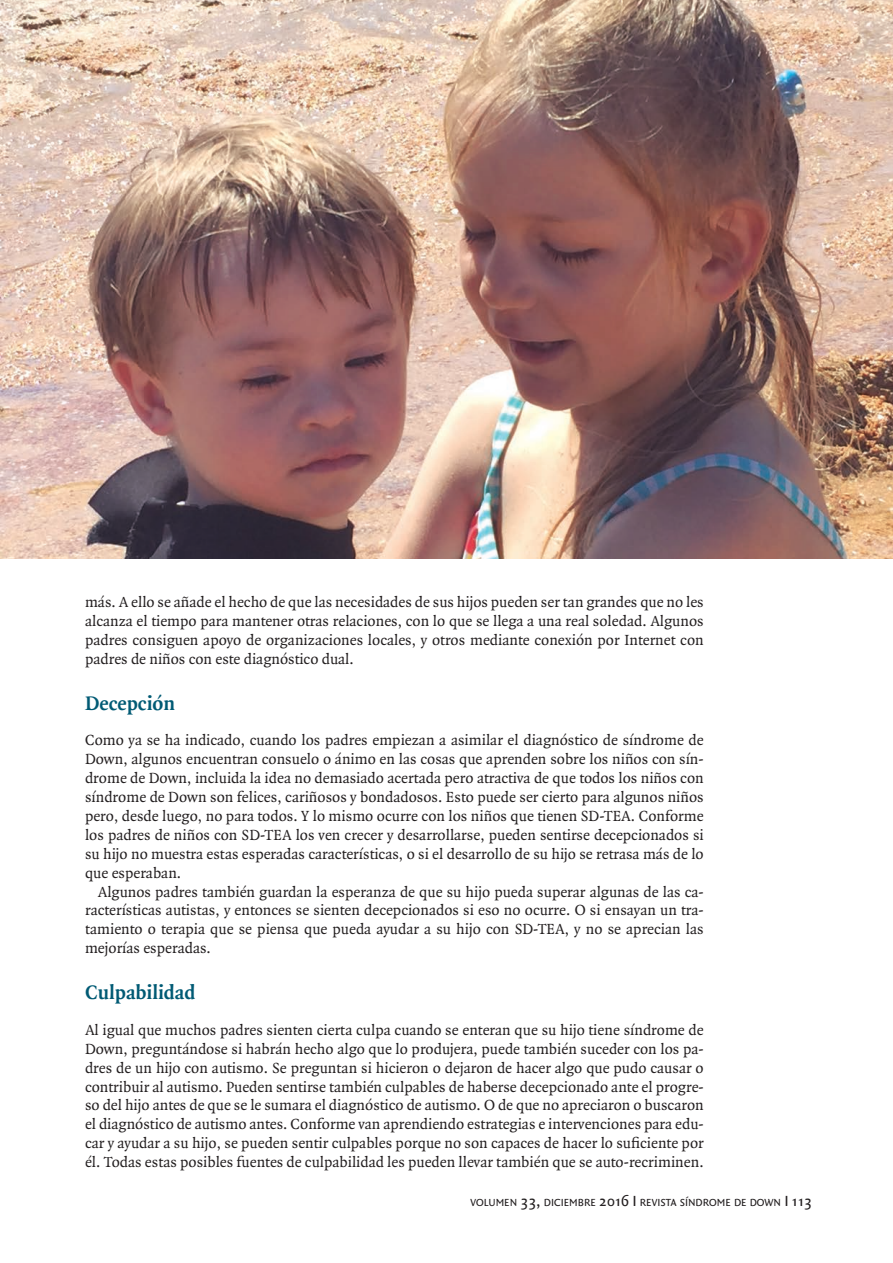
<style>
.page{position:relative;width:893px;height:1263px;background:#fff}
.page>*{position:absolute;margin:0;border:0;box-sizing:border-box;transform-origin:0 0}
.Ttulo_2{font:700 21px "Quadraat";color:#005a74}
.Normal_sin_meter{font:15.75px/18.9px "Quadraat";color:#231f20;text-align:justify}
.t1{font:10.95px "Quadraat Sans";color:#231f20}
.s1{font-size:15.75px}
</style>
<div class="page">
<img style="left:0;top:0;width:893px;height:558px">
<p class="Normal_sin_meter" style="left:85px;top:593px;width:620px">más. A ello se añade el hecho de que las necesidades de sus hijos pueden ser tan grandes que no les alcanza el tiempo para mantener otras relaciones, con lo que se llega a una real soledad. Algunos padres consiguen apoyo de organizaciones locales, y otros mediante conexión por Internet con padres de niños con este diagnóstico dual.</p>
<p class="Ttulo_2" style="left:85px;top:692px;width:91px">Decepción</p>
<p class="Normal_sin_meter" style="left:85px;top:731px;width:620px">Como ya se ha indicado, cuando los padres empiezan a asimilar el diagnóstico de síndrome de Down, algunos encuentran consuelo o ánimo en las cosas que aprenden sobre los niños con sín&shy;drome de Down, incluida la idea no demasiado acertada pero atractiva de que todos los niños con síndrome de Down son felices, cariñosos y bondadosos. Esto puede ser cierto para algunos niños pero, desde luego, no para todos. Y lo mismo ocurre con los niños que tienen SD-TEA. Conforme los padres de niños con SD-TEA los ven crecer y desarrollarse, pueden sentirse decepcionados si su hijo no muestra estas esperadas características, o si el desarrollo de su hijo se retrasa más de lo que esperaban.</p>
<p class="Normal_sin_meter" style="left:85px;top:882px;width:620px;text-indent:13px">Algunos padres también guardan la esperanza de que su hijo pueda superar algunas de las ca&shy;racterísticas autistas, y entonces se sienten decepcionados si eso no ocurre. O si ensayan un tra&shy;tamiento o terapia que se piensa que pueda ayudar a su hijo con SD-TEA, y no se aprecian las mejorías esperadas.</p>
<p class="Ttulo_2" style="left:85px;top:982px;width:112px">Culpabilidad</p>
<p class="Normal_sin_meter" style="left:85px;top:1021px;width:620px">Al igual que muchos padres sienten cierta culpa cuando se enteran que su hijo tiene síndrome de Down, preguntándose si habrán hecho algo que lo produjera, puede también suceder con los pa&shy;dres de un hijo con autismo. Se preguntan si hicieron o dejaron de hacer algo que pudo causar o contribuir al autismo. Pueden sentirse también culpables de haberse decepcionado ante el progre&shy;so del hijo antes de que se le sumara el diagnóstico de autismo. O de que no apreciaron o buscaron el diagnóstico de autismo antes. Conforme van aprendiendo estrategias e intervenciones para edu&shy;car y ayudar a su hijo, se pueden sentir culpables porque no son capaces de hacer lo suficiente por él. Todas estas posibles fuentes de culpabilidad les pueden llevar también que se auto-recriminen.</p>
<p class="t1" style="left:470px;top:1196px;width:343px">VOLUMEN <span class="s1">33,</span> DICIEMBRE <span class="s1">2016 I</span> REVISTA SÍNDROME DE DOWN <span class="s1">I 113</span></p>
</div>
